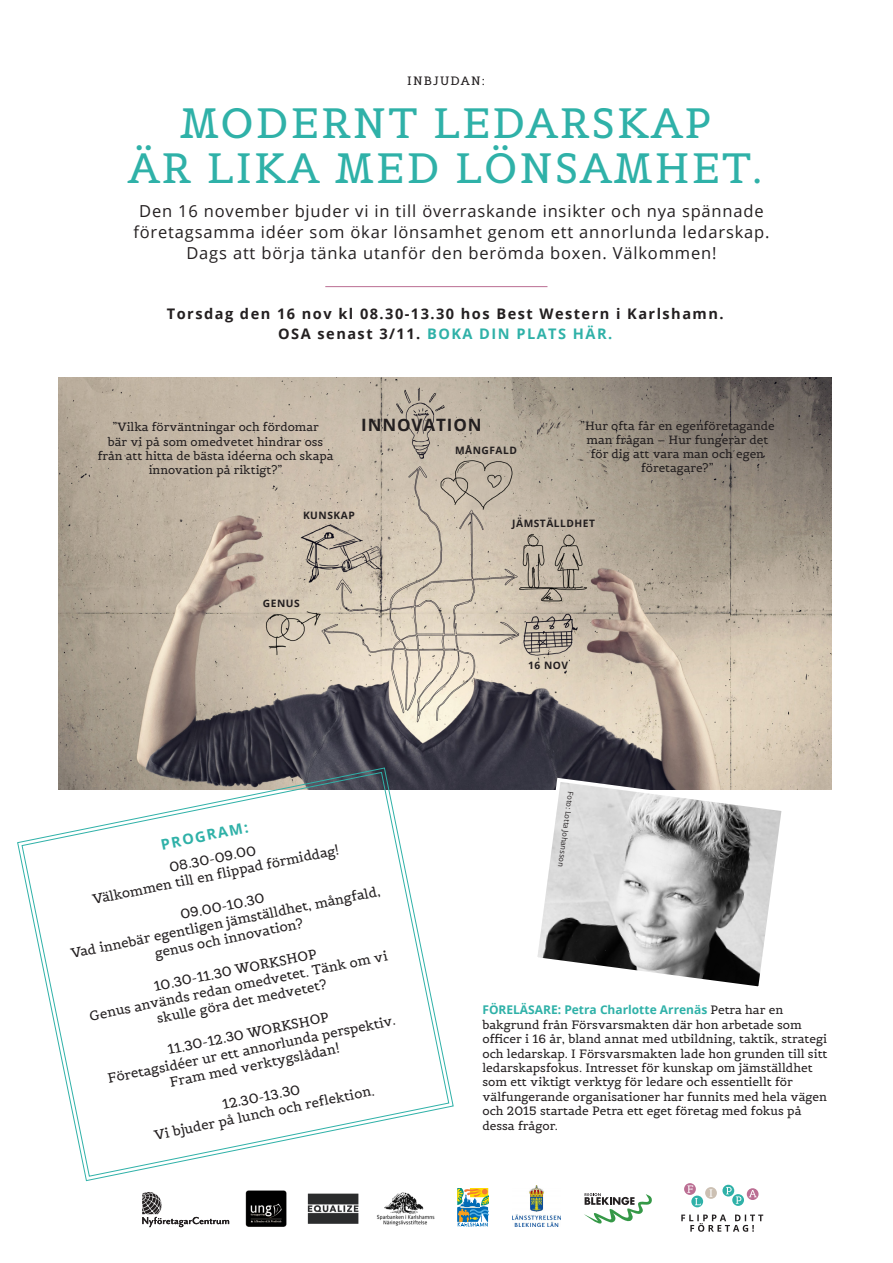
<style>
.page{position:relative;width:893px;height:1263px;background:#fff}
.page>*{position:absolute;margin:0;border:0;box-sizing:border-box;transform-origin:0 0}
.t1{font:42px/45px "Belgrano";letter-spacing:.05em;color:#2fb1a8;text-align:center}
.t2{font:700 17.1px "Open Sans";letter-spacing:.05em;color:#231f20}
.t3{font:16.5px/21px "Open Sans";letter-spacing:.05em;color:#231f20;text-align:center}
.t4{font:700 14.55px "Open Sans";letter-spacing:.1em;color:#231f20}
.t5{font:700 14.55px "Open Sans";letter-spacing:.1em;color:#2fb1a8}
.t6{font:13.5px/16.2px "Belgrano";color:#231f20;text-align:center}
.t7{font:12px/14.4px "Belgrano";color:#231f20}
.t8{font:12px "Belgrano";letter-spacing:.1em;color:#231f20}
.t9{font:11.85px/14.2px "Belgrano";color:#231f20;text-align:center}
.t10{font:700 10.2px "Open Sans";letter-spacing:.05em;color:#231f20}
.t11{font:7.5px "Open Sans";color:#231f20}
.s1{color:#231f20}
.s2{font-family:"Open Sans";font-weight:700;color:#2fb1a8}
</style>
<div class="page">
<img style="left:229px;top:1190px;width:58px;height:37px">
<svg style="left:142px;top:1192px;width:87px;height:35px"></svg>
<img style="left:512px;top:1185px;width:49px;height:42px">
<svg style="left:584px;top:1193px;width:68px;height:30px"></svg>
<img style="left:376px;top:1192px;width:59px;height:34px">
<svg style="left:457px;top:1226px;width:31px;height:1px"></svg>
<svg style="left:457px;top:1188px;width:31px;height:38px"></svg>
<svg style="left:684px;top:1183px;width:12px;height:12px"></svg>
<svg style="left:691px;top:1195px;width:12px;height:12px"></svg>
<svg style="left:687px;top:1185px;width:14px;height:20px"></svg>
<div style="left:705px;top:1187px;width:12px;height:12px;background:#ccc0b3;border-radius:50%"></div>
<svg style="left:709px;top:1189px;width:3px;height:8px"></svg>
<div style="left:722px;top:1185px;width:12px;height:11px;background:#2fb1a8;border-radius:50%"></div>
<svg style="left:732px;top:1194px;width:12px;height:12px"></svg>
<svg style="left:726px;top:1187px;width:15px;height:17px"></svg>
<svg style="left:747px;top:1188px;width:11px;height:12px"></svg>
<svg style="left:749px;top:1190px;width:8px;height:7px"></svg>
<svg style="left:681px;top:1214px;width:82px;height:18px"></svg>
<img style="left:307px;top:1193px;width:52px;height:31px">
<hr style="left:325px;top:286px;width:222px;height:1px;background:#bb6e93">
<img style="left:58px;top:377px;width:773px;height:412px">
<svg style="left:531px;top:776px;width:257px;height:211px"></svg>
<svg style="left:17px;top:767px;width:437px;height:414px"></svg>
<p class="t8" style="left:407px;top:73px;width:79px">INBJUDAN:</p>
<p class="t1" style="left:128px;top:100px;width:636px">MODERNT LEDARSKAP<br>ÄR LIKA MED LÖNSAMHET.</p>
<p class="t3" style="left:133px;top:200px;width:638px">Den 16 november bjuder vi in till överraskande insikter och nya spännade företagsamma idéer som ökar lönsamhet genom ett annorlunda ledarskap.<br>Dags att börja tänka utanför den berömda boxen. Välkommen!</p>
<p class="t4" style="left:167px;top:304px;width:558px">Torsdag den 16 nov kl 08.30-13.30 hos Best Western i Karlshamn.</p>
<p class="t5" style="left:278px;top:323px;width:335px"><span class="s1">OSA senast 3/11.</span> BOKA DIN PLATS HÄR.</p>
<p class="t2" style="left:361px;top:412px;width:122px">INNOVATION</p>
<p class="t10" style="left:455px;top:443px;width:63px">MÅNGFALD</p>
<p class="t9" style="left:98px;top:420px;width:237px">”Vilka förväntningar och fördomar<br>bär vi på som omedvetet hindrar oss från att hitta de bästa idéerna och skapa innovation på riktigt?”</p>
<p class="t9" style="left:580px;top:418px;width:196px">”Hur ofta får en egenföretagande</p>
<p class="t9" style="left:586px;top:432px;width:183px">man frågan – Hur fungerar det</p>
<p class="t9" style="left:591px;top:447px;width:175px">för dig att vara man och egen</p>
<p class="t9" style="left:641px;top:461px;width:74px">företagare?”</p>
<p class="t10" style="left:303px;top:508px;width:53px">KUNSKAP</p>
<p class="t10" style="left:263px;top:596px;width:38px">GENUS</p>
<p class="t5" style="left:159px;top:835px;width:90px;rotate:-12deg">PROGRAM:</p>
<p class="t6" style="left:88px;top:874px;width:253px;rotate:-11deg">08.30-09.00<br>Välkommen till en fl ippad förmiddag!</p>
<p class="t6" style="left:66px;top:928px;width:317px;rotate:-11deg">09.00-10.30<br>Vad innebär egentligen jämställdhet, mångfald, genus och innovation?</p>
<p class="t6" style="left:85px;top:991px;width:305px;rotate:-11deg">10.30-11.30 WORKSHOP<br>Genus används redan omedvetet. Tänk om vi skulle göra det medvetet?</p>
<p class="t6" style="left:166px;top:1041px;width:166px;rotate:-11deg">11.30-12.30 WORKSHOP</p>
<p class="t6" style="left:106px;top:1069px;width:295px;rotate:-11deg">Företagsidéer ur ett annorlunda perspektiv.<br>Fram med verktygslådan!</p>
<p class="t6" style="left:221px;top:1096px;width:81px;rotate:-11deg">12.30-13.30</p>
<p class="t6" style="left:153px;top:1126px;width:226px;rotate:-11deg">Vi bjuder på lunch och refl ektion.</p>
<p class="t10" style="left:512px;top:516px;width:84px">JÄMSTÄLLDHET</p>
<p class="t10" style="left:528px;top:658px;width:41px">16 NOV</p>
<p class="t11" style="left:576px;top:792px;width:77px;rotate:97deg">Foto: Lotta Johansson</p>
<p class="t7" style="left:482px;top:1003px;width:347px"><span class="s2">FÖRELÄSARE: Petra Charlotte Arrenäs</span> Petra har en bakgrund från Försvarsmakten där hon arbetade som officer i 16 år, bland annat med utbildning, taktik, strategi och ledarskap. I Försvarsmakten lade hon grunden till sitt ledarskapsfokus. Intresset för kunskap om jämställdhet som ett viktigt verktyg för ledare och essentiellt för välfungerande organisationer har funnits med hela vägen och 2015 startade Petra ett eget företag med fokus på dessa frågor.</p>
</div>
